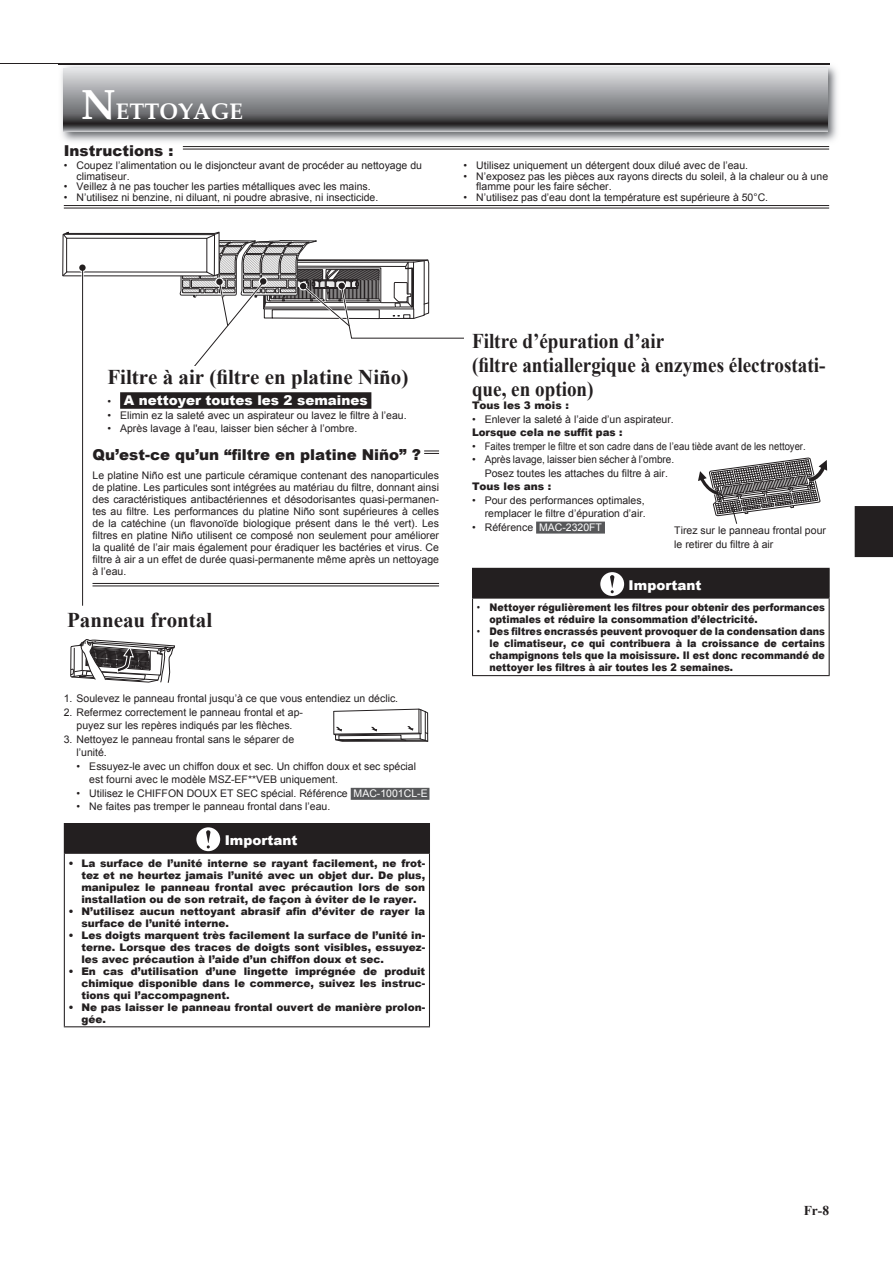
<style>
.page{position:relative;width:893px;height:1263px;background:#fff}
.page>*{position:absolute;margin:0;border:0;box-sizing:border-box;transform-origin:0 0}
.t1{font:700 22.5px "Palatino Linotype";color:#fff}
.t2{font:700 21px/24px "Times New Roman";color:#231f20;scale:.91 1}
.t3{font:700 21px "Times New Roman";color:#231f20}
.t4{font:900 15px "Arial";color:#231f20}
.t5{font:900 13.5px "Arial";color:#fff}
.t6{font:700 13.5px "Times New Roman";color:#231f20}
.t7{font:10.5px/12px "Arial";color:#231f20}
.t8{font:900 10.5px/12px "Arial";color:#231f20;text-align:justify}
.t9{font:900 10.5px/12px "Arial";color:#231f20;scale:.91 1}
.s1{font-size:42px}
.s2{font-weight:400;font-size:10.5px;color:#231f20}
.s3{color:#fff}
.s4{font-weight:400}
</style>
<div class="page">
<div style="left:855px;top:506px;width:38px;height:51px;background:#231f20"></div>
<hr style="left:0;top:63px;width:829px;height:1px;background:#231f20">
<div style="left:351px;top:788px;width:78px;height:12px;background:#57585a"></div>
<hr style="left:183px;top:146px;width:646px;height:1px;background:#231f20">
<hr style="left:183px;top:149px;width:646px;height:1px;background:#231f20">
<hr style="left:64px;top:205px;width:765px;height:1px;background:#231f20">
<hr style="left:64px;top:208px;width:765px;height:1px;background:#231f20">
<img style="left:58px;top:63px;width:779px;height:79px">
<img style="left:58px;top:63px;width:771px;height:1px">
<svg style="left:64px;top:68px;width:764px;height:64px;background:#919295"></svg>
<svg style="left:70px;top:639px;width:105px;height:44px"></svg>
<svg style="left:333px;top:709px;width:96px;height:33px"></svg>
<svg style="left:62px;top:232px;width:402px;height:166px"></svg>
<hr style="left:82px;top:270px;width:1px;height:336px;background:#231f20">
<div style="left:107px;top:367px;width:322px;height:73px;background:#fff"></div>
<div style="left:120px;top:392px;width:251px;height:17px;background:#231f20"></div>
<div style="left:473px;top:568px;width:356px;height:30px;background:#231f20"></div>
<hr style="left:472px;top:568px;width:358px;height:1px;background:#231f20">
<svg style="left:472px;top:569px;width:1px;height:29px"></svg>
<svg style="left:829px;top:569px;width:1px;height:29px"></svg>
<hr style="left:472px;top:598px;width:358px;height:1px;background:#231f20">
<hr style="left:472px;top:599px;width:1px;height:76px;background:#231f20">
<hr style="left:829px;top:599px;width:1px;height:76px;background:#231f20">
<hr style="left:472px;top:675px;width:358px;height:1px;background:#231f20">
<div style="left:600px;top:572px;width:24px;height:24px;background:#fff;border-radius:50%"></div>
<svg style="left:610px;top:575px;width:4px;height:18px"></svg>
<svg style="left:424px;top:451px;width:15px;height:3px"></svg>
<hr style="left:93px;top:583px;width:346px;height:1px;background:#231f20">
<hr style="left:93px;top:586px;width:346px;height:1px;background:#231f20">
<div style="left:64px;top:823px;width:365px;height:30px;background:#231f20"></div>
<hr style="left:64px;top:823px;width:366px;height:1px;background:#231f20">
<svg style="left:429px;top:824px;width:1px;height:29px"></svg>
<hr style="left:64px;top:853px;width:366px;height:1px;background:#231f20">
<hr style="left:64px;top:854px;width:1px;height:172px;background:#231f20">
<hr style="left:429px;top:854px;width:1px;height:172px;background:#231f20">
<hr style="left:64px;top:1026px;width:366px;height:1px;background:#231f20">
<div style="left:196px;top:827px;width:24px;height:24px;background:#fff;border-radius:50%"></div>
<svg style="left:206px;top:830px;width:4px;height:18px"></svg>
<div style="left:536px;top:522px;width:69px;height:12px;background:#57585a"></div>
<svg style="left:698px;top:458px;width:130px;height:66px"></svg>
<h1 class="t1" style="left:81px;top:95px;width:164px"><span class="s1">N</span>ETTOYAGE</h1>
<h3 class="t4" style="left:64px;top:139px;width:111px">Instructions :</h3>
<p class="t7" style="left:77px;top:160px;width:347px;line-height:10.5px;text-indent:-13px">• Coupez l’alimentation ou le disjoncteur avant de procéder au nettoyage du climatiseur.</p>
<p class="t7" style="left:64px;top:181px;width:308px">• Veillez à ne pas toucher les parties métalliques avec les mains.</p>
<p class="t7" style="left:64px;top:191px;width:316px">• N’utilisez ni benzine, ni diluant, ni poudre abrasive, ni insecticide.</p>
<p class="t7" style="left:463px;top:160px;width:286px">• Utilisez uniquement un détergent doux dilué avec de l’eau.</p>
<p class="t7" style="left:476px;top:171px;width:353px;line-height:10.5px;text-indent:-13px">• N’exposez pas les pièces aux rayons directs du soleil, à la chaleur ou à une flamme pour les faire sécher.</p>
<p class="t7" style="left:463px;top:191px;width:306px">• N’utilisez pas d’eau dont la température est supérieure à 50°C.</p>
<h2 class="t3" style="left:107px;top:363px;width:302px">Filtre à air (filtre en platine Niño)</h2>
<p class="t5" style="left:107px;top:390px;width:262px"><span class="s2">•</span> A nettoyer toutes les 2 semaines</p>
<p class="t7" style="left:107px;top:409px;width:301px">• Elimin ez la saleté avec un aspirateur ou lavez le filtre à l’eau.</p>
<p class="t7" style="left:107px;top:422px;width:251px">• Après lavage à l'eau, laisser bien sécher à l’ombre.</p>
<h3 class="t4" style="left:93px;top:444px;width:330px">Qu’est-ce qu’un “filtre en platine Niño” ?</h3>
<p class="t7" style="left:93px;top:469px;width:348px;text-align:justify">Le platine Niño est une particule céramique contenant des nanoparticules de platine. Les particules sont intégrées au matériau du filtre, donnant ainsi des caractéristiques antibactériennes et désodorisantes quasi-permanen&shy;tes au filtre. Les performances du platine Niño sont supérieures à celles de la catéchine (un flavonoïde biologique présent dans le thé vert). Les filtres en platine Niño utilisent ce composé non seulement pour améliorer la qualité de l’air mais également pour éradiquer les bactéries et virus. Ce filtre à air a un effet de durée quasi-permanente même après un nettoyage à l’eau.</p>
<h2 class="t3" style="left:67px;top:605px;width:147px">Panneau frontal</h2>
<p class="t7" style="left:64px;top:693px;width:336px">1. Soulevez le panneau frontal jusqu’à ce que vous entendiez un déclic.</p>
<p class="t7" style="left:64px;top:705px;width:241px;line-height:13.5px;text-align:center">2. Refermez correctement le panneau frontal et ap&shy;puyez sur les repères indiqués par les flèches.</p>
<p class="t7" style="left:77px;top:732px;width:219px;line-height:13.5px;text-indent:-13px">3. Nettoyez le panneau frontal sans le séparer de l’unité.</p>
<p class="t7" style="left:89px;top:759px;width:328px;line-height:13.5px;text-indent:-13px">• Essuyez-le avec un chiffon doux et sec. Un chiffon doux et sec spécial est fourni avec le modèle MSZ-EF**VEB uniquement.</p>
<p class="t7" style="left:77px;top:787px;width:353px">• Utilisez le CHIFFON DOUX ET SEC spécial. Référence <span class="s3">MAC-1001CL-E</span></p>
<p class="t7" style="left:77px;top:801px;width:255px">• Ne faites pas tremper le panneau frontal dans l’eau.</p>
<p class="t5" style="left:225px;top:830px;width:74px">Important</p>
<p class="t8" style="left:81px;top:856px;width:345px;text-indent:-13px">• La surface de l’unité interne se rayant facilement, ne frot&shy;tez et ne heurtez jamais l’unité avec un objet dur. De plus, manipulez le panneau frontal avec précaution lors de son installation ou de son retrait, de façon à éviter de le rayer.</p>
<p class="t8" style="left:81px;top:904px;width:345px;text-indent:-13px">• N’utilisez aucun nettoyant abrasif afin d’éviter de rayer la surface de l’unité interne.</p>
<p class="t8" style="left:81px;top:928px;width:345px;text-indent:-13px">• Les doigts marquent très facilement la surface de l’unité in&shy;terne. Lorsque des traces de doigts sont visibles, essuyez&shy;les avec précaution à l’aide d’un chiffon doux et sec.</p>
<p class="t8" style="left:81px;top:964px;width:345px;text-indent:-13px">• En cas d’utilisation d’une lingette imprégnée de produit chimique disponible dans le commerce, suivez les instruc&shy;tions qui l’accompagnent.</p>
<p class="t8" style="left:81px;top:1000px;width:345px;text-indent:-13px">• Ne pas laisser le panneau frontal ouvert de manière prolon&shy;gée.</p>
<h2 class="t2" style="left:472px;top:328px;width:390px">Filtre d’épuration d’air<br>(filtre antiallergique à enzymes électrostati&shy;que, en option)</h2>
<p class="t8" style="left:472px;top:399px;width:98px">Tous les 3 mois :</p>
<p class="t7" style="left:472px;top:413px;width:203px">• Enlever la saleté à l’aide d’un aspirateur.</p>
<p class="t8" style="left:472px;top:426px;width:152px">Lorsque cela ne suffit pas :</p>
<p class="t7" style="left:472px;top:440px;width:335px">• Faites tremper le filtre et son cadre dans de l’eau tiède avant de les nettoyer.</p>
<p class="t7" style="left:485px;top:453px;width:191px;line-height:13.5px;text-indent:-13px">• Après lavage, laisser bien sécher à l’ombre.<br>Posez toutes les attaches du filtre à air.</p>
<p class="t8" style="left:472px;top:480px;width:81px">Tous les ans :</p>
<p class="t7" style="left:472px;top:493px;width:175px;line-height:13.5px;text-align:right">• Pour des performances optimales, remplacer le filtre d’épuration d’air.</p>
<p class="t7" style="left:472px;top:521px;width:132px">• Référence <span class="s3">MAC-2320FT</span></p>
<p class="t7" style="left:674px;top:524px;width:153px;line-height:13.5px">Tirez sur le panneau frontal pour le retirer du filtre à air</p>
<p class="t5" style="left:629px;top:575px;width:74px">Important</p>
<p class="t9" style="left:490px;top:601px;width:370px;text-indent:-13px"><span class="s4">•</span> Nettoyer régulièrement les filtres pour obtenir des performances optimales et réduire la consommation d’électricité.</p>
<p class="t9" style="left:490px;top:625px;width:370px;text-align:justify;text-indent:-13px"><span class="s4">•</span> Des filtres encrassés peuvent provoquer de la condensation dans le climatiseur, ce qui contribuera à la croissance de certains champignons tels que la moisissure. Il est donc recommandé de nettoyer les filtres à air toutes les 2 semaines.</p>
<p class="t6" style="left:804px;top:1201px;width:27px">Fr-8</p>
</div>
